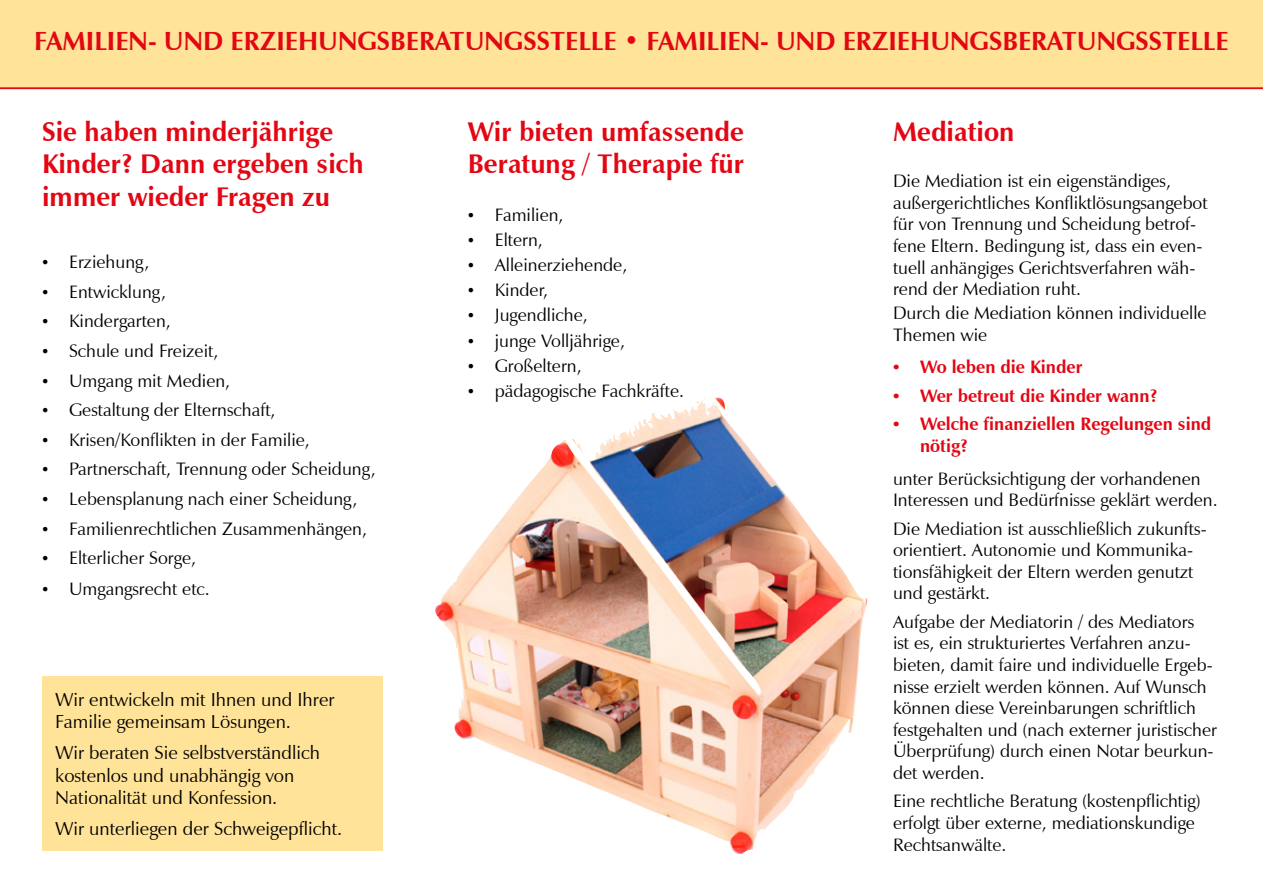
<style>
.page{position:relative;width:1263px;height:893px;background:#fff}
.page>*{position:absolute;margin:0;border:0;box-sizing:border-box;transform-origin:0 0}
.t1{font:700 27px/32.4px "Zapf Humanist 601 BT";color:#e30613}
.t2{font:700 26.25px "Zapf Humanist 601 BT";color:#e30613}
.t3{font:18.75px/22.5px "Zapf Humanist 601 BT";color:#000}
.t4{font:18px/21.6px "Zapf Humanist 601 BT";color:#000}
.t5{font:700 18px/21.6px "Zapf Humanist 601 BT";color:#e30613}
.s1{font-family:"Times New Roman"}
</style>
<div class="page">
<div style="left:0;top:0;width:1263px;height:88px;background:#ffe398"></div>
<hr style="left:0;top:87px;width:1263px;height:2px;background:#e30613">
<div style="left:43px;top:676px;width:340px;height:174px;background:#ffe398"></div>
<img style="left:435px;top:398px;width:433px;height:456px">
<h2 class="t2" style="left:34px;top:24px;width:1196px">Familien- und Erziehungsberatungsstelle • Familien- und Erziehungsberatungsstelle</h2>
<h1 class="t1" style="left:42px;top:115px;width:323px">Sie haben minderjährige<br>Kinder? Dann ergeben sich immer wieder Fragen zu</h1>
<p class="t4" style="left:42px;top:251px;width:109px"><span class="s1">•</span> Erziehung,</p>
<p class="t4" style="left:42px;top:281px;width:125px"><span class="s1">•</span> Entwicklung,</p>
<p class="t4" style="left:42px;top:310px;width:130px"><span class="s1">•</span> Kindergarten,</p>
<p class="t4" style="left:42px;top:340px;width:178px"><span class="s1">•</span> Schule und Freizeit,</p>
<p class="t4" style="left:42px;top:370px;width:190px"><span class="s1">•</span> Umgang mit Medien,</p>
<p class="t4" style="left:42px;top:399px;width:235px"><span class="s1">•</span> Gestaltung der Elternschaft,</p>
<p class="t4" style="left:42px;top:429px;width:269px"><span class="s1">•</span> Krisen/Konflikten in der Familie,</p>
<p class="t4" style="left:42px;top:458px;width:335px"><span class="s1">•</span> Partnerschaft, Trennung oder Scheidung,</p>
<p class="t4" style="left:42px;top:488px;width:317px"><span class="s1">•</span> Lebensplanung nach einer Scheidung,</p>
<p class="t4" style="left:42px;top:518px;width:326px"><span class="s1">•</span> Familienrechtlichen Zusammenhängen,</p>
<p class="t4" style="left:42px;top:547px;width:155px"><span class="s1">•</span> Elterlicher Sorge,</p>
<p class="t4" style="left:42px;top:578px;width:169px"><span class="s1">•</span> Umgangsrecht etc.</p>
<p class="t3" style="left:55px;top:688px;width:281px">Wir entwickeln mit Ihnen und Ihrer<br>Familie gemeinsam Lösungen.</p>
<p class="t3" style="left:55px;top:741px;width:266px">Wir beraten Sie selbstverständlich kostenlos und unabhängig von<br>Nationalität und Konfession.</p>
<p class="t3" style="left:55px;top:817px;width:289px">Wir unterliegen der Schweigepflicht.</p>
<h1 class="t1" style="left:468px;top:115px;width:278px">Wir bieten umfassende<br>Beratung / Therapie für</h1>
<p class="t4" style="left:468px;top:204px;width:97px"><span class="s1">•</span> Familien,</p>
<p class="t4" style="left:468px;top:229px;width:77px"><span class="s1">•</span> Eltern,</p>
<p class="t4" style="left:468px;top:254px;width:161px"><span class="s1">•</span> Alleinerziehende,</p>
<p class="t4" style="left:468px;top:279px;width:82px"><span class="s1">•</span> Kinder,</p>
<p class="t4" style="left:468px;top:304px;width:121px"><span class="s1">•</span> Jugendliche,</p>
<p class="t4" style="left:468px;top:329px;width:159px"><span class="s1">•</span> junge Volljährige,</p>
<p class="t4" style="left:468px;top:355px;width:115px"><span class="s1">•</span> Großeltern,</p>
<p class="t4" style="left:468px;top:380px;width:218px"><span class="s1">•</span> pädagogische Fachkräfte.</p>
<h1 class="t1" style="left:893px;top:115px;width:123px">Mediation</h1>
<p class="t4" style="left:893px;top:170px;width:316px">Die Mediation ist ein eigenständiges, außergerichtliches Konfliktlösungsangebot für von Trennung und Scheidung betrof&shy;fene Eltern. Bedingung ist, dass ein even&shy;tuell anhängiges Gerichtsverfahren wäh&shy;rend der Mediation ruht.</p>
<p class="t4" style="left:893px;top:302px;width:315px">Durch die Mediation können individuelle<br>Themen wie</p>
<p class="t5" style="left:893px;top:356px;width:191px"><span class="s1">•</span> Wo leben die Kinder</p>
<p class="t5" style="left:893px;top:385px;width:266px"><span class="s1">•</span> Wer betreut die Kinder wann?</p>
<p class="t5" style="left:920px;top:413px;width:293px;text-indent:-27px"><span class="s1">•</span> Welche finanziellen Regelungen sind nötig?</p>
<p class="t4" style="left:893px;top:467px;width:326px">unter Berücksichtigung der vorhandenen<br>Interessen und Bedürfnisse geklärt werden.</p>
<p class="t4" style="left:893px;top:517px;width:315px">Die Mediation ist ausschließlich zukunfts&shy;orientiert. Autonomie und Kommunika&shy;tionsfähigkeit der Eltern werden genutzt und gestärkt.</p>
<p class="t4" style="left:893px;top:611px;width:325px">Aufgabe der Mediatorin / des Mediators<br>ist es, ein strukturiertes Verfahren anzu&shy;bieten, damit faire und individuelle Ergeb&shy;nisse erzielt werden können. Auf Wunsch können diese Vereinbarungen schriftlich festgehalten und (nach externer juristischer Überprüfung) durch einen Notar beurkun&shy;det werden.</p>
<p class="t4" style="left:893px;top:790px;width:309px">Eine rechtliche Beratung (kostenpflichtig) erfolgt über externe, mediationskundige<br>Rechtsanwälte.</p>
</div>
